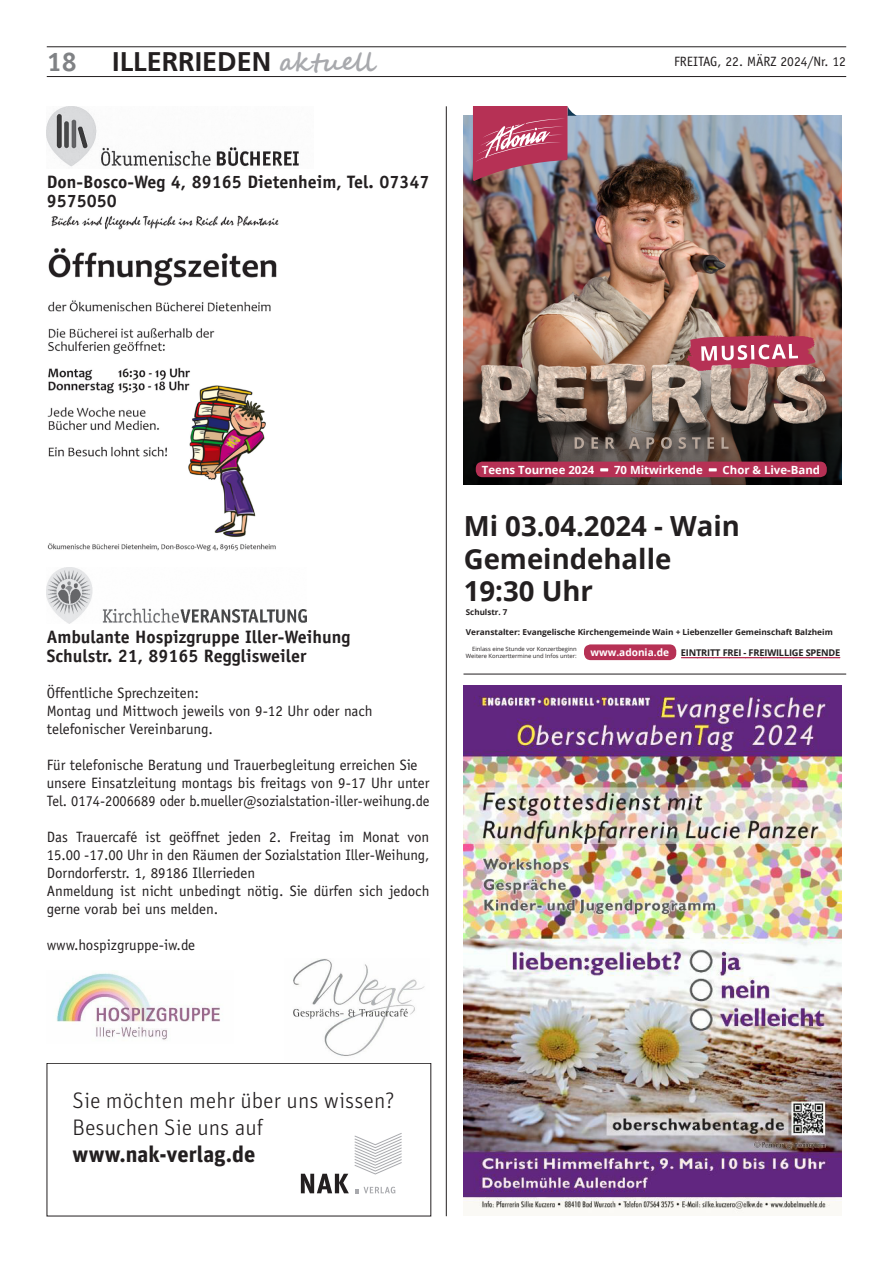
<style>
.page{position:relative;width:893px;height:1263px;background:#fff}
.page>*{position:absolute;margin:0;border:0;box-sizing:border-box;transform-origin:0 0}
.t1{font:700 27.75px/32.4px "Open Sans";color:#231f20}
.t2{font:700 27px "Frutiger";color:#231f20}
.t3{font:700 27px "Officina Sans";color:#808285}
.t4{font:300 22.5px/27px "Unit Pro";color:#231f20}
.t5{font:700 22.5px "Unit Pro";color:#231f20}
.t6{font:700 18px/19.5px "Officina Sans";color:#231f20}
.t7{font:15px/18px "Officina Sans";color:#231f20}
.t8{font:13.5px "Officina Sans";color:#231f20}
.t9{font:700 11.25px "Open Sans";color:#fff}
.t10{font:700 9.3px "Open Sans";letter-spacing:-.02em;color:#231f20}
.t11{font:700 8.1px "Open Sans";color:#231f20}
.t12{font:5.85px/7.2px "Open Sans";letter-spacing:.005em;color:#231f20;text-align:right}
.s1{font-family:"Segoe Script";font-size:25.5px;color:#a8a9ad}
.s2{font-size:10.05px;color:#fff}
</style>
<div class="page">
<hr style="left:47px;top:76px;width:799px;height:1px;background:#231f20">
<hr style="left:47px;top:47px;width:799px;height:1px;background:#231f20">
<hr style="left:446px;top:106px;width:1px;height:1110px;background:#231f20">
<img style="left:47px;top:106px;width:252px;height:61px">
<img style="left:47px;top:215px;width:232px;height:336px">
<img style="left:47px;top:568px;width:260px;height:55px">
<img style="left:56px;top:973px;width:164px;height:67px">
<img style="left:293px;top:959px;width:132px;height:97px">
<hr style="left:463px;top:674px;width:383px;height:1px;background:#231f20">
<img style="left:463px;top:116px;width:379px;height:195px">
<img style="left:463px;top:311px;width:379px;height:174px">
<svg style="left:686px;top:335px;width:129px;height:18px"></svg>
<img style="left:463px;top:353px;width:379px;height:128px">
<div style="left:570px;top:438px;width:163px;height:20px;background:#231f20;opacity:.54"></div>
<svg style="left:575px;top:437px;width:153px;height:12px"></svg>
<div style="left:584px;top:644px;width:92px;height:16px;background:#b63155;border-radius:7px"></div>
<svg style="left:681px;top:657px;width:159px;height:1px"></svg>
<svg style="left:473px;top:106px;width:104px;height:75px"></svg>
<div style="left:476px;top:462px;width:351px;height:15px;background:#b63155;border-radius:7px"></div>
<svg style="left:600px;top:468px;width:8px;height:3px"></svg>
<svg style="left:709px;top:468px;width:8px;height:3px"></svg>
<img style="left:463px;top:686px;width:378px;height:528px">
<svg style="left:301px;top:1133px;width:101px;height:60px"></svg>
<div style="left:47px;top:1063px;width:384px;height:153px;border:1px solid #231f20"></div>
<h2 class="t2" style="left:112px;top:46px;width:264px">ILLERRIEDEN <span class="s1">aktuell</span></h2>
<h2 class="t3" style="left:47px;top:45px;width:32px">18</h2>
<p class="t8" style="left:674px;top:53px;width:174px">FREITAG, 22. MÄRZ 2024/Nr. 12</p>
<p class="t6" style="left:47px;top:172px;width:384px">Don-Bosco-Weg 4, 89165 Dietenheim, Tel. 07347<br>9575050</p>
<p class="t6" style="left:47px;top:626px;width:305px">Ambulante Hospizgruppe Iller-Weihung<br>Schulstr. 21, 89165 Regglisweiler</p>
<p class="t7" style="left:47px;top:684px;width:327px">Öffentliche Sprechzeiten:<br>Montag und Mittwoch jeweils von 9-12 Uhr oder nach telefonischer Vereinbarung.</p>
<p class="t7" style="left:47px;top:756px;width:384px">Für telefonische Beratung und Trauerbegleitung erreichen Sie unsere Einsatzleitung montags bis freitags von 9-17 Uhr unter<br>Tel. 0174-2006689 oder b.mueller@sozialstation-iller-weihung.de</p>
<p class="t7" style="left:47px;top:828px;width:384px">Das Trauercafé ist geöffnet jeden 2. Freitag im Monat von 15.00 -17.00 Uhr in den Räumen der Sozialstation Iller-Weihung, Dorndorferstr. 1, 89186 Illerrieden<br>Anmeldung ist nicht unbedingt nötig. Sie dürfen sich jedoch gerne vorab bei uns melden.</p>
<p class="t7" style="left:47px;top:936px;width:150px">www.hospizgruppe-iw.de</p>
<p class="t9" style="left:482px;top:462px;width:114px">Teens Tournee 2024</p>
<p class="t9" style="left:614px;top:462px;width:90px">70 Mitwirkende</p>
<p class="t9" style="left:723px;top:462px;width:99px">Chor &amp; Live-Band</p>
<h1 class="t1" style="left:464px;top:509px;width:278px">Mi 03.04.2024 - Wain<br>Gemeindehalle<br>19:30 Uhr</h1>
<p class="t11" style="left:466px;top:606px;width:43px">Schulstr. 7</p>
<p class="t11" style="left:466px;top:627px;width:368px">Veranstalter: Evangelische Kirchengemeinde Wain + Liebenzeller Gemeinschaft Balzheim</p>
<p class="t12" style="left:466px;top:645px;width:112px">Einlass eine Stunde vor Konzertbeginn<br>Weitere Konzerttermine und Infos unter:</p>
<p class="t10" style="left:590px;top:646px;width:251px"><span class="s2">www.adonia.de</span> EINTRITT FREI - FREIWILLIGE SPENDE</p>
<h3 class="t4" style="left:73px;top:1086px;width:323px">Sie möchten mehr über uns wissen?<br>Besuchen Sie uns auf</h3>
<h3 class="t5" style="left:73px;top:1138px;width:184px">www.nak-verlag.de</h3>
</div>
